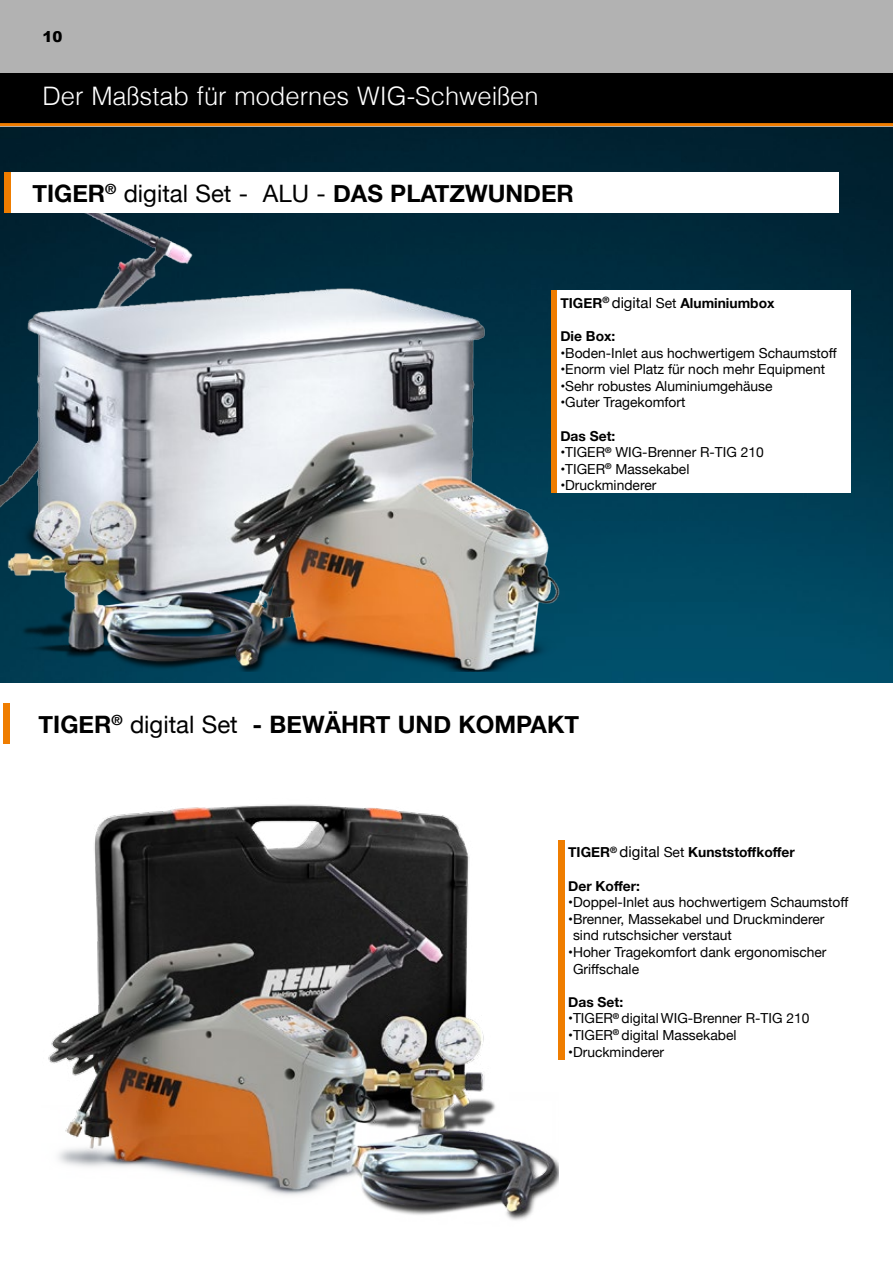
<style>
.page{position:relative;width:893px;height:1263px;background:#fff}
.page>*{position:absolute;margin:0;border:0;box-sizing:border-box;transform-origin:0 0}
.t1{font:300 25.5px "Helvetica";color:#fff}
.t2{font:700 24px "Helvetica Neue";color:#000}
.t3{font:900 15px "Arial";color:#000}
.t4{font:13.8px/16.6px "Helvetica Neue";color:#000}
.t5{font:700 13.8px "Helvetica Neue";color:#000}
.s1{font-weight:400}
.s2{font-weight:400;font-size:15px}
</style>
<div class="page">
<img style="left:0;top:126px;width:893px;height:556px">
<div style="left:0;top:0;width:893px;height:126px;background:#b2b2b2"></div>
<div style="left:0;top:73px;width:893px;height:52px;background:#000"></div>
<hr style="left:0;top:123px;width:893px;height:3px;background:#ef7d00">
<img style="left:1px;top:191px;width:561px;height:480px">
<img style="left:48px;top:804px;width:510px;height:416px">
<div style="left:551px;top:290px;width:7px;height:203px;background:#ef7d00"></div>
<div style="left:558px;top:290px;width:293px;height:203px;background:#fff"></div>
<div style="left:558px;top:840px;width:7px;height:219px;background:#ef7d00"></div>
<div style="left:3px;top:704px;width:8px;height:40px;background:#ef7d00"></div>
<div style="left:4px;top:172px;width:8px;height:41px;background:#ef7d00"></div>
<div style="left:12px;top:172px;width:827px;height:41px;background:#fff"></div>
<p class="t3" style="left:43px;top:26px;width:22px">10</p>
<h1 class="t1" style="left:43px;top:74px;width:497px">Der Maßstab für modernes WIG-Schweißen</h1>
<h2 class="t2" style="left:32px;top:174px;width:543px">TIGER<sup>®</sup> <span class="s1">digital Set - ALU -</span> DAS PLATZWUNDER</h2>
<p class="t5" style="left:560px;top:292px;width:216px">TIGER<sup>®</sup> <span class="s2">digital</span> <span class="s1">Set</span> Aluminiumbox</p>
<p class="t5" style="left:560px;top:325px;width:57px">Die Box:</p>
<p class="t4" style="left:560px;top:345px;width:278px">•Boden-Inlet aus hochwertigem Schaumstoff</p>
<p class="t4" style="left:560px;top:362px;width:266px">•Enorm viel Platz für noch mehr Equipment</p>
<p class="t4" style="left:560px;top:378px;width:214px">•Sehr robustes Aluminiumgehäuse</p>
<p class="t4" style="left:560px;top:395px;width:127px">•Guter Tragekomfort</p>
<p class="t5" style="left:560px;top:425px;width:57px">Das Set:</p>
<p class="t4" style="left:560px;top:445px;width:205px">•TIGER<sup>®</sup> WIG-Brenner R-TIG 210</p>
<p class="t4" style="left:560px;top:461px;width:130px">•TIGER<sup>®</sup> Massekabel</p>
<p class="t4" style="left:560px;top:478px;width:97px">•Druckminderer</p>
<h2 class="t2" style="left:39px;top:706px;width:542px">TIGER<sup>®</sup> <span class="s1">digital Set</span> - BEWÄHRT UND KOMPAKT</h2>
<p class="t5" style="left:568px;top:842px;width:228px">TIGER<sup>®</sup> <span class="s2">digital</span> <span class="s1">Set</span> Kunststoffkoffer</p>
<p class="t5" style="left:568px;top:875px;width:73px">Der Koffer:</p>
<p class="t4" style="left:568px;top:895px;width:282px">•Doppel-Inlet aus hochwertigem Schaumstoff</p>
<p class="t4" style="left:573px;top:911px;width:253px;text-indent:-5px">•Brenner, Massekabel und Druckminderer sind rutschsicher verstaut</p>
<p class="t4" style="left:573px;top:944px;width:255px;text-indent:-5px">•Hoher Tragekomfort dank ergonomischer<br>Griffschale</p>
<p class="t5" style="left:568px;top:991px;width:57px">Das Set:</p>
<p class="t4" style="left:568px;top:1011px;width:243px">•TIGER<sup>®</sup> digital WIG-Brenner R-TIG 210</p>
<p class="t4" style="left:568px;top:1027px;width:170px">•TIGER<sup>®</sup> digital Massekabel</p>
<p class="t4" style="left:568px;top:1044px;width:97px">•Druckminderer</p>
</div>
